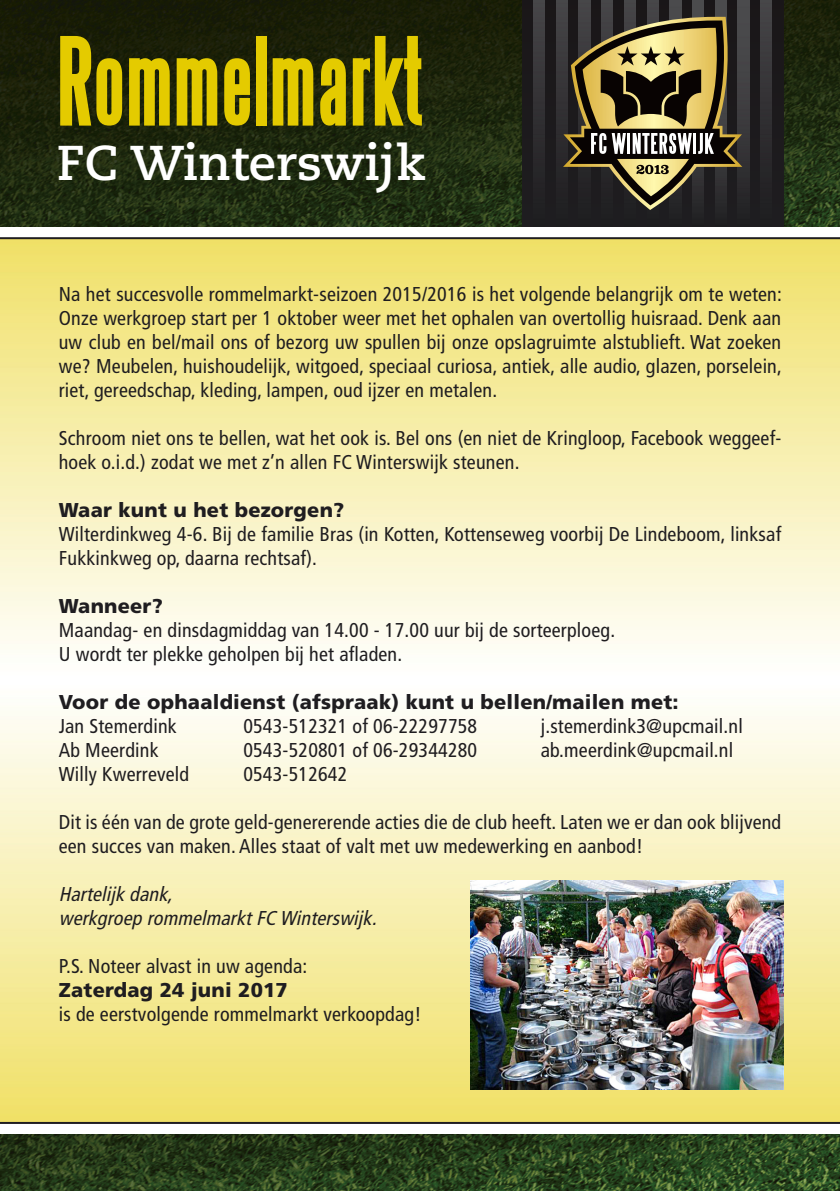
<style>
.page{position:relative;width:840px;height:1191px;background:#fff}
.page>*{position:absolute;margin:0;border:0;box-sizing:border-box;transform-origin:0 0}
.t1{font:700 108px "Steelfish";color:#e4cb00}
.t2{font:700 48.8px "Caecilia LT Std";color:#fff}
.t3{font:condensed 20px/24px "Frutiger LT Std";letter-spacing:.01em;color:#1f1d20}
.t4{font:900 20px "Frutiger LT Std";letter-spacing:.01em;color:#1f1d20}
.t5{font:italic condensed 20px/24px "Frutiger LT Std";letter-spacing:.01em;color:#1f1d20}
</style>
<div class="page">
<img style="left:0;top:1134px;width:839px;height:57px">
<img style="left:0;top:239px;width:839px;height:883px">
<img style="left:0;top:0;width:839px;height:227px">
<svg style="left:522px;top:0;width:260px;height:227px;background:#1e1c1e"></svg>
<hr style="left:0;top:237px;width:839px;height:2px;background:#1f1d20">
<hr style="left:0;top:1122px;width:839px;height:2px;background:#1f1d20">
<img style="left:533px;top:0;width:11px;height:227px">
<img style="left:556px;top:0;width:11px;height:227px">
<img style="left:578px;top:0;width:12px;height:227px">
<img style="left:601px;top:0;width:11px;height:227px">
<img style="left:624px;top:0;width:11px;height:227px">
<img style="left:646px;top:0;width:12px;height:227px">
<img style="left:669px;top:0;width:11px;height:227px">
<img style="left:692px;top:0;width:11px;height:227px">
<img style="left:714px;top:0;width:12px;height:227px">
<img style="left:737px;top:0;width:11px;height:227px">
<img style="left:760px;top:0;width:11px;height:227px">
<svg style="left:562px;top:17px;width:180px;height:193px;background:#645a3d"></svg>
<img style="left:470px;top:880px;width:312px;height:209px">
<h1 class="t1" style="left:57px;top:21px;width:368px">Rommelmarkt</h1>
<h2 class="t2" style="left:57px;top:142px;width:370px">FC Winterswijk</h2>
<p class="t3" style="left:59px;top:283px;width:724px;text-align:justify">Na het succesvolle rommelmarkt-seizoen 2015/2016 is het volgende belangrijk om te weten:<br>Onze werkgroep start per 1 oktober weer met het ophalen van overtollig huisraad. Denk aan uw club en bel/mail ons of bezorg uw spullen bij onze opslagruimte alstublieft. Wat zoeken we? Meubelen, huishoudelijk, witgoed, speciaal curiosa, antiek, alle audio, glazen, porselein, riet, gereedschap, kleding, lampen, oud ijzer en metalen.</p>
<p class="t3" style="left:59px;top:427px;width:723px">Schroom niet ons te bellen, wat het ook is. Bel ons (en niet de Kringloop, Facebook weggeef&shy;hoek o.i.d.) zodat we met z’n allen FC Winterswijk steunen.</p>
<p class="t4" style="left:59px;top:501px;width:287px">Waar kunt u het bezorgen?</p>
<p class="t3" style="left:59px;top:523px;width:723px">Wilterdinkweg 4-6. Bij de familie Bras (in Kotten, Kottenseweg voorbij De Lindeboom, linksaf<br>Fukkinkweg op, daarna rechtsaf).</p>
<p class="t4" style="left:59px;top:597px;width:105px">Wanneer?</p>
<p class="t3" style="left:59px;top:619px;width:557px">Maandag- en dinsdagmiddag van 14.00 - 17.00 uur bij de sorteerploeg.<br>U wordt ter plekke geholpen bij het afladen.</p>
<p class="t4" style="left:59px;top:693px;width:621px">Voor de ophaaldienst (afspraak) kunt u bellen/mailen met:</p>
<p class="t3" style="left:59px;top:715px;width:119px">Jan Stemerdink</p>
<p class="t3" style="left:243px;top:715px;width:235px">0543-512321 of 06-22297758</p>
<p class="t3" style="left:540px;top:715px;width:203px">j.stemerdink3@upcmail.nl</p>
<p class="t3" style="left:59px;top:739px;width:101px">Ab Meerdink</p>
<p class="t3" style="left:243px;top:739px;width:235px">0543-520801 of 06-29344280</p>
<p class="t3" style="left:540px;top:739px;width:194px">ab.meerdink@upcmail.nl</p>
<p class="t3" style="left:59px;top:763px;width:132px">Willy Kwerreveld</p>
<p class="t3" style="left:243px;top:763px;width:105px">0543-512642</p>
<p class="t3" style="left:59px;top:811px;width:723px">Dit is één van de grote geld-genererende acties die de club heeft. Laten we er dan ook blijvend een succes van maken. Alles staat of valt met uw medewerking en aanbod!</p>
<p class="t5" style="left:59px;top:883px;width:323px">Hartelijk dank,<br>werkgroep rommelmarkt FC Winterswijk.</p>
<p class="t3" style="left:59px;top:955px;width:250px">P.S. Noteer alvast in uw agenda:</p>
<p class="t4" style="left:59px;top:981px;width:230px">Zaterdag 24 juni 2017</p>
<p class="t3" style="left:59px;top:1003px;width:364px">is de eerstvolgende rommelmarkt verkoopdag!</p>
</div>
